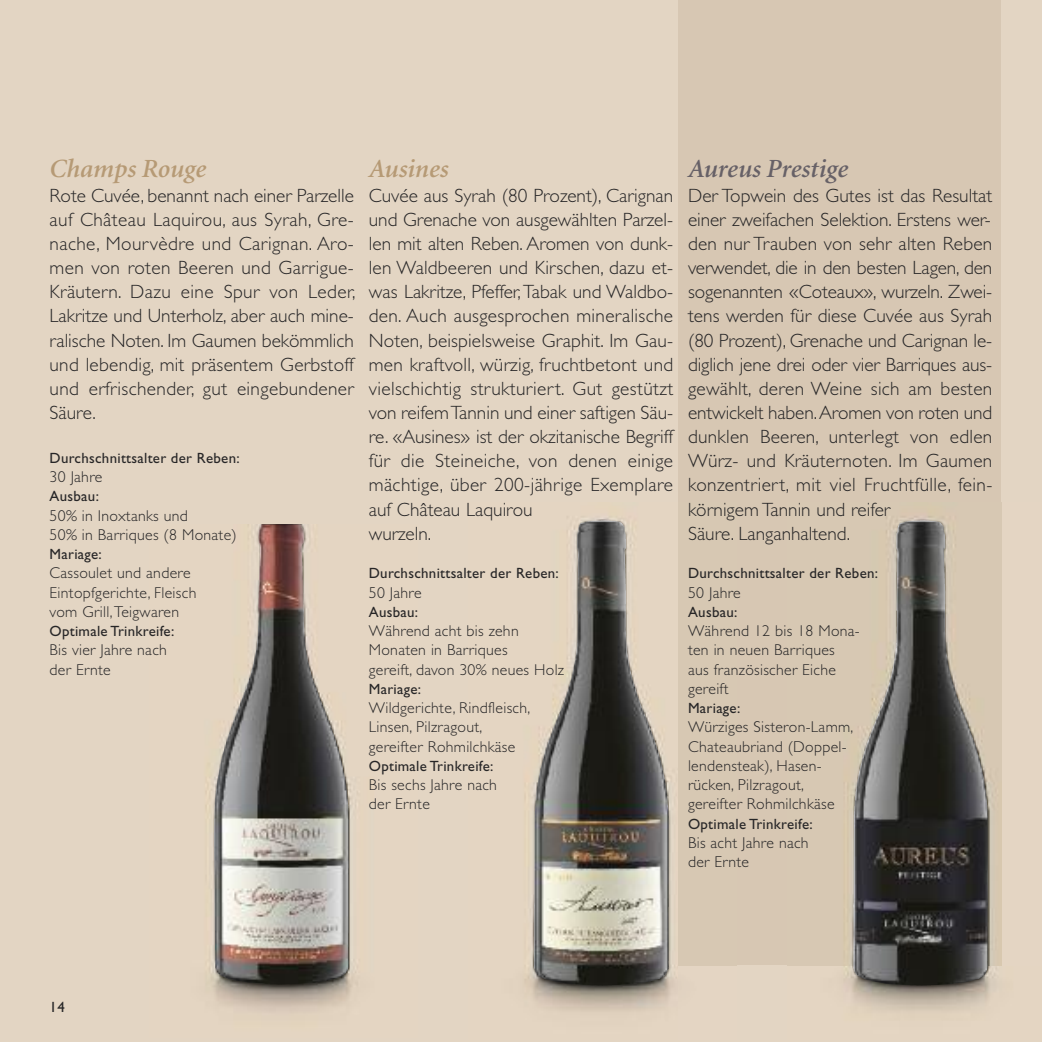
<style>
.page{position:relative;width:1042px;height:1042px;background:#e3d5c3}
.page>*{position:absolute;margin:0;border:0;box-sizing:border-box;transform-origin:0 0}
.t1{font:italic 600 26.25px "Minion";color:#b69a75}
.t2{font:italic 600 26.25px "Minion";color:#676167}
.t3{font:300 19.25px/24.2px "Gill Sans";letter-spacing:.005em;color:#272627}
.t4{font:300 15.75px/19.2px "Gill Sans";letter-spacing:.02em;color:#272627}
.t5{font:14.88px "Gill Sans";letter-spacing:.02em;color:#272627}
</style>
<div class="page">
<div style="left:678px;top:0;width:323px;height:965px;background:#d7c7b3"></div>
<img style="left:205px;top:670px;width:153px;height:342px">
<img style="left:524px;top:518px;width:212px;height:493px">
<img style="left:788px;top:502px;width:214px;height:509px">
<img style="left:534px;top:520px;width:98px;height:448px">
<img style="left:214px;top:524px;width:98px;height:301px">
<img style="left:853px;top:520px;width:98px;height:448px">
<h1 class="t1" style="left:50px;top:159px;width:158px">Champs Rouge</h1>
<p class="t3" style="left:50px;top:185px;width:307px;text-align:justify">Rote Cuvée, benannt nach einer Parzelle auf Château Laquirou, aus Syrah, Gre&shy;nache, Mourvèdre und Carignan. Aro&shy;men von roten Beeren und Garrigue-Kräutern. Dazu eine Spur von Leder, Lakritze und Unterholz, aber auch mine&shy;ralische Noten. Im Gaumen bekömmlich und lebendig, mit präsentem Gerbstoff und erfrischender, gut eingebundener Säure.</p>
<p class="t5" style="left:50px;top:452px;width:192px">Durchschnittsalter der Reben:</p>
<p class="t4" style="left:50px;top:468px;width:54px">30 Jahre</p>
<p class="t5" style="left:50px;top:490px;width:51px">Ausbau:</p>
<p class="t4" style="left:50px;top:507px;width:189px">50% in Inoxtanks und<br>50% in Barriques (8 Monate)</p>
<p class="t5" style="left:50px;top:548px;width:54px">Mariage:</p>
<p class="t4" style="left:50px;top:565px;width:148px">Cassoulet und andere<br>Eintopfgerichte, Fleisch vom Grill,Teigwaren</p>
<p class="t5" style="left:50px;top:625px;width:126px">Optimale Trinkreife:</p>
<p class="t4" style="left:50px;top:642px;width:119px">Bis vier Jahre nach der Ernte</p>
<h1 class="t1" style="left:369px;top:159px;width:81px">Ausines</h1>
<p class="t3" style="left:369px;top:185px;width:306px">Cuvée aus Syrah (80 Prozent), Carignan und Grenache von ausgewählten Parzel&shy;len mit alten Reben. Aromen von dunk&shy;len Waldbeeren und Kirschen, dazu et&shy;was Lakritze, Pfeffer,Tabak und Waldbo&shy;den. Auch ausgesprochen mineralische Noten, beispielsweise Graphit. Im Gau&shy;men kraftvoll, würzig, fruchtbetont und vielschichtig strukturiert. Gut gestützt von reifemTannin und einer saftigen Säu&shy;re. «Ausines» ist der okzitanische Begriff für die Steineiche, von denen einige mächtige, über 200-jährige Exemplare auf Château Laquirou<br>wurzeln.</p>
<p class="t5" style="left:369px;top:567px;width:192px">Durchschnittsalter der Reben:</p>
<p class="t4" style="left:369px;top:584px;width:54px">50 Jahre</p>
<p class="t5" style="left:369px;top:606px;width:51px">Ausbau:</p>
<p class="t4" style="left:369px;top:622px;width:197px">Während acht bis zehn<br>Monaten in Barriques<br>gereift, davon 30% neues Holz</p>
<p class="t5" style="left:369px;top:683px;width:54px">Mariage:</p>
<p class="t4" style="left:369px;top:699px;width:163px">Wildgerichte, Rindfleisch,<br>Linsen, Pilzragout, gereifter Rohmilchkäse</p>
<p class="t5" style="left:369px;top:760px;width:126px">Optimale Trinkreife:</p>
<p class="t4" style="left:369px;top:776px;width:130px">Bis sechs Jahre nach der Ernte</p>
<h1 class="t2" style="left:688px;top:159px;width:162px">Aureus Prestige</h1>
<p class="t3" style="left:688px;top:185px;width:306px">Der Topwein des Gutes ist das Resultat einer zweifachen Selektion. Erstens wer&shy;den nur Trauben von sehr alten Reben verwendet, die in den besten Lagen, den sogenannten «Coteaux», wurzeln. Zwei&shy;tens werden für diese Cuvée aus Syrah (80 Prozent), Grenache und Carignan le&shy;diglich jene drei oder vier Barriques aus&shy;gewählt, deren Weine sich am besten entwickelt haben.Aromen von roten und dunklen Beeren, unterlegt von edlen Würz- und Kräuternoten. Im Gaumen konzentriert, mit viel Fruchtfülle, fein&shy;körnigem Tannin und reifer<br>Säure. Langanhaltend.</p>
<p class="t5" style="left:688px;top:567px;width:192px">Durchschnittsalter der Reben:</p>
<p class="t4" style="left:688px;top:584px;width:54px">50 Jahre</p>
<p class="t5" style="left:688px;top:606px;width:51px">Ausbau:</p>
<p class="t4" style="left:688px;top:622px;width:173px">Während 12 bis 18 Mona&shy;ten in neuen Barriques<br>aus französischer Eiche gereift</p>
<p class="t5" style="left:688px;top:702px;width:54px">Mariage:</p>
<p class="t4" style="left:688px;top:719px;width:167px">Würziges Sisteron-Lamm,<br>Chateaubriand (Doppel&shy;lendensteak), Hasen&shy;rücken, Pilzragout, gereifter Rohmilchkäse</p>
<p class="t5" style="left:688px;top:818px;width:126px">Optimale Trinkreife:</p>
<p class="t4" style="left:688px;top:834px;width:122px">Bis acht Jahre nach der Ernte</p>
<p class="t5" style="left:50px;top:1002px;width:17px">14</p>
</div>
